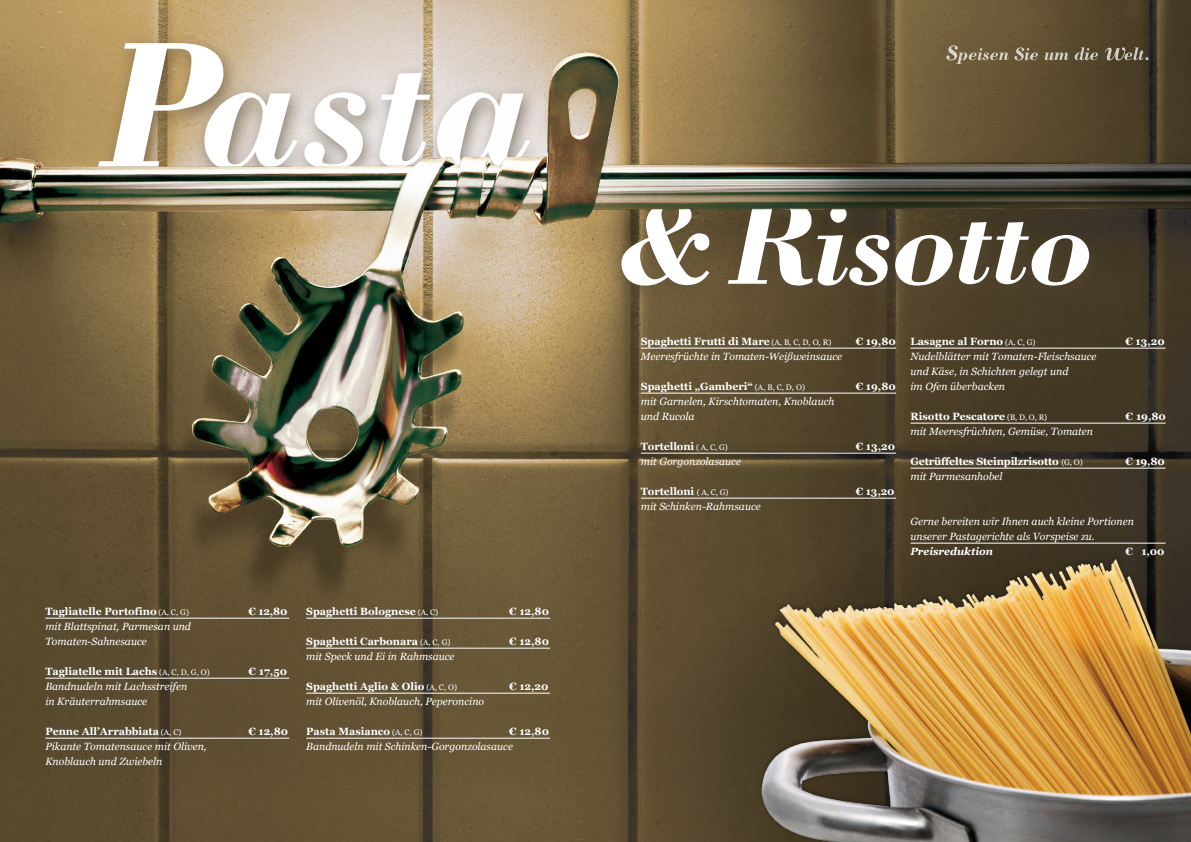
<style>
.page{position:relative;width:1191px;height:842px;background:#fff}
.page>*{position:absolute;margin:0;border:0;box-sizing:border-box;transform-origin:0 0}
.t1{font:italic 700 185.1px "Bodoni Std";letter-spacing:-.01em;color:#fff}
.t2{font:italic 700 121.4px "Bodoni Std";letter-spacing:-.03em;color:#fff}
.t3{font:italic 10.5px/15px "Georgia";color:#fff}
.t4{font:700 10.5px "Georgia";color:#fff}
.t5{font:italic 700 10.5px "Georgia";color:#fff}
.s1{font-weight:400;font-size:8px}
</style>
<div class="page">
<img style="left:0;top:0;width:1191px;height:842px">
<svg style="left:637px;top:516px;width:554px;height:326px;background:#54462d"></svg>
<img style="left:738px;top:544px;width:453px;height:298px">
<svg style="left:946px;top:45px;width:62px;height:19px"></svg>
<svg style="left:1014px;top:47px;width:23px;height:13px"></svg>
<svg style="left:1044px;top:47px;width:54px;height:13px"></svg>
<svg style="left:1104px;top:47px;width:44px;height:13px"></svg>
<div style="left:86px;top:33px;width:461px;height:157px;background:#584c38;opacity:.65"></div>
<div style="left:608px;top:192px;width:499px;height:114px;background:#584c38;opacity:.65"></div>
<hr style="left:910px;top:348px;width:255px;height:1px;background:#fff">
<hr style="left:910px;top:423px;width:255px;height:1px;background:#fff">
<hr style="left:910px;top:468px;width:255px;height:1px;background:#fff">
<hr style="left:910px;top:543px;width:255px;height:1px;background:#fff">
<hr style="left:306px;top:618px;width:244px;height:1px;background:#fff">
<hr style="left:306px;top:648px;width:244px;height:1px;background:#fff">
<hr style="left:306px;top:693px;width:244px;height:1px;background:#fff">
<hr style="left:306px;top:738px;width:244px;height:1px;background:#fff">
<hr style="left:45px;top:618px;width:244px;height:1px;background:#fff">
<hr style="left:45px;top:678px;width:244px;height:1px;background:#fff">
<hr style="left:45px;top:738px;width:244px;height:1px;background:#fff">
<hr style="left:641px;top:348px;width:255px;height:1px;background:#fff">
<hr style="left:641px;top:393px;width:255px;height:1px;background:#fff">
<hr style="left:641px;top:453px;width:255px;height:1px;background:#fff">
<hr style="left:641px;top:498px;width:255px;height:1px;background:#fff">
<h1 class="t1" style="left:99px;top:-9px;width:436px">Pasta</h1>
<p class="t4" style="left:45px;top:603px;width:145px">Tagliatelle Portofino <span class="s1">(A, C, G)</span></p>
<p class="t4" style="left:248px;top:603px;width:41px">€ 12,80</p>
<p class="t3" style="left:45px;top:618px;width:147px">mit Blattspinat, Parmesan und<br>Tomaten-Sahnesauce</p>
<p class="t4" style="left:45px;top:663px;width:166px">Tagliatelle mit Lachs <span class="s1">(A, C, D, G, O)</span></p>
<p class="t4" style="left:248px;top:663px;width:40px">€ 17,50</p>
<p class="t3" style="left:45px;top:678px;width:143px">Bandnudeln mit Lachsstreifen in Kräuterrahmsauce</p>
<p class="t4" style="left:45px;top:723px;width:138px">Penne All’Arrabbiata <span class="s1">(A, C)</span></p>
<p class="t4" style="left:248px;top:723px;width:41px">€ 12,80</p>
<p class="t3" style="left:45px;top:738px;width:163px">Pikante Tomatensauce mit Oliven,<br>Knoblauch und Zwiebeln</p>
<p class="t4" style="left:306px;top:603px;width:134px">Spaghetti Bolognese <span class="s1">(A, C)</span></p>
<p class="t4" style="left:509px;top:603px;width:41px">€ 12,80</p>
<p class="t4" style="left:306px;top:633px;width:146px">Spaghetti Carbonara <span class="s1">(A, C, G)</span></p>
<p class="t4" style="left:509px;top:633px;width:41px">€ 12,80</p>
<p class="t3" style="left:306px;top:648px;width:150px">mit Speck und Ei in Rahmsauce</p>
<p class="t4" style="left:306px;top:678px;width:152px">Spaghetti Aglio &amp; Olio <span class="s1">(A, C, O)</span></p>
<p class="t4" style="left:509px;top:678px;width:41px">€ 12,20</p>
<p class="t3" style="left:306px;top:693px;width:179px">mit Olivenöl, Knoblauch, Peperoncino</p>
<p class="t4" style="left:306px;top:723px;width:118px">Pasta Masianco <span class="s1">(A, C, G)</span></p>
<p class="t4" style="left:509px;top:723px;width:41px">€ 12,80</p>
<p class="t3" style="left:306px;top:738px;width:208px">Bandnudeln mit Schinken-Gorgonzolasauce</p>
<h2 class="t2" style="left:616px;top:169px;width:479px">&amp; Risotto</h2>
<p class="t4" style="left:641px;top:333px;width:192px">Spaghetti Frutti di Mare <span class="s1">(A, B, C, D, O, R)</span></p>
<p class="t4" style="left:855px;top:333px;width:42px">€ 19,80</p>
<p class="t3" style="left:641px;top:348px;width:203px">Meeresfrüchte in Tomaten-Weißweinsauce</p>
<p class="t4" style="left:641px;top:378px;width:166px">Spaghetti „Gamberi“ <span class="s1">(A, B, C, D, O)</span></p>
<p class="t4" style="left:855px;top:378px;width:42px">€ 19,80</p>
<p class="t3" style="left:641px;top:393px;width:195px">mit Garnelen, Kirschtomaten, Knoblauch und Rucola</p>
<p class="t4" style="left:641px;top:438px;width:88px">Tortelloni <span class="s1">( A, C, G)</span></p>
<p class="t4" style="left:855px;top:438px;width:41px">€ 13,20</p>
<p class="t3" style="left:641px;top:453px;width:102px">mit Gorgonzolasauce</p>
<p class="t4" style="left:641px;top:483px;width:89px">Tortelloni <span class="s1">( A, C, G)</span></p>
<p class="t4" style="left:855px;top:483px;width:40px">€ 13,20</p>
<p class="t3" style="left:641px;top:498px;width:121px">mit Schinken-Rahmsauce</p>
<p class="t4" style="left:910px;top:333px;width:127px">Lasagne al Forno <span class="s1">(A, C, G)</span></p>
<p class="t4" style="left:1125px;top:333px;width:41px">€ 13,20</p>
<p class="t3" style="left:910px;top:348px;width:188px">Nudelblätter mit Tomaten-Fleischsauce und Käse, in Schichten gelegt und<br>im Ofen überbacken</p>
<p class="t4" style="left:910px;top:408px;width:138px">Risotto Pescatore <span class="s1">(B, D, O, R)</span></p>
<p class="t4" style="left:1125px;top:408px;width:42px">€ 19,80</p>
<p class="t3" style="left:910px;top:423px;width:184px">mit Meeresfrüchten, Gemüse, Tomaten</p>
<p class="t4" style="left:910px;top:453px;width:174px">Getrüffeltes Steinpilzrisotto <span class="s1">(G, O)</span></p>
<p class="t4" style="left:1125px;top:453px;width:41px">€ 19,80</p>
<p class="t3" style="left:910px;top:468px;width:94px">mit Parmesanhobel</p>
<p class="t3" style="left:910px;top:513px;width:225px">Gerne bereiten wir Ihnen auch kleine Portionen unserer Pastagerichte als Vorspeise zu.</p>
<p class="t5" style="left:910px;top:544px;width:84px">Preisreduktion</p>
<p class="t4" style="left:1125px;top:543px;width:41px">€ 1,00</p>
</div>
